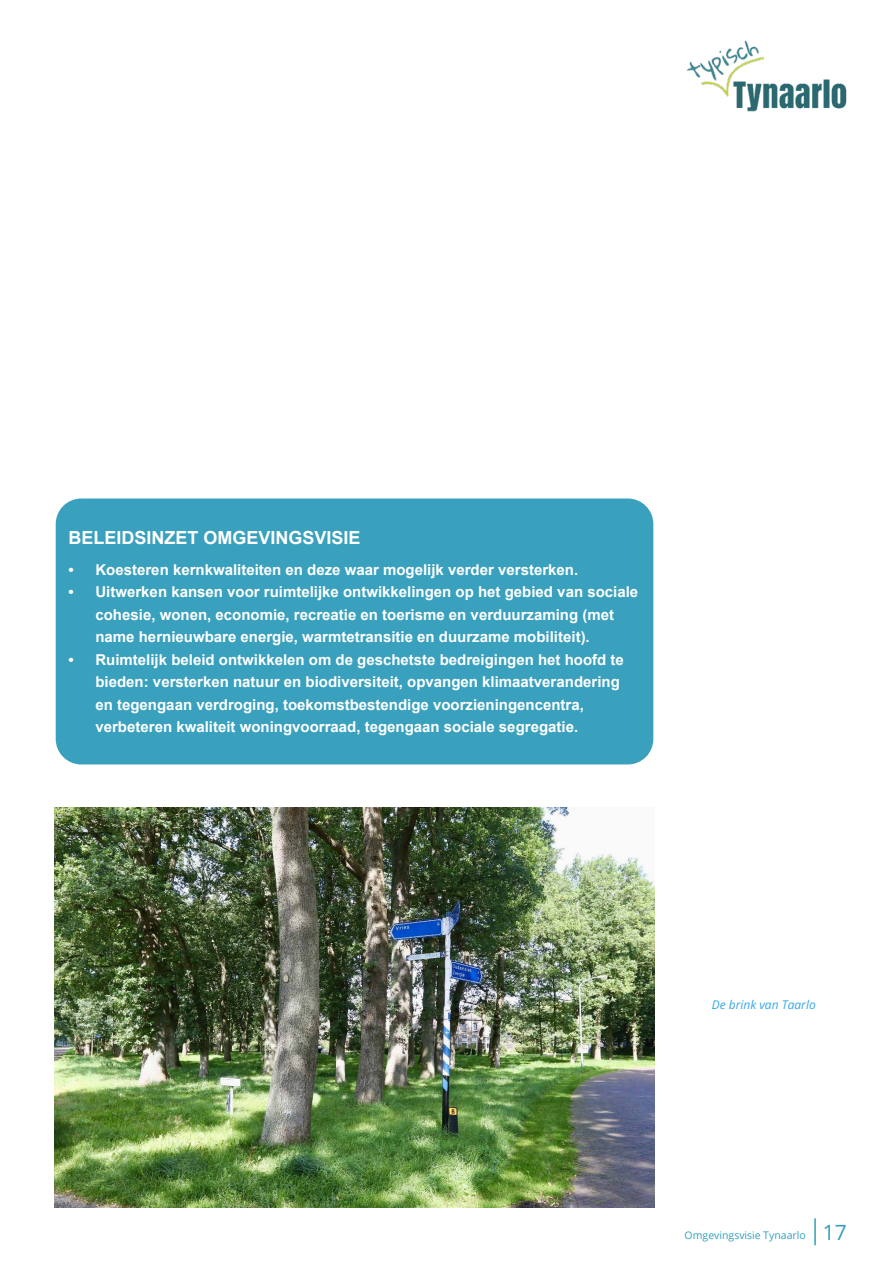
<style>
.page{position:relative;width:893px;height:1263px;background:#fff}
.page>*{position:absolute;margin:0;border:0;box-sizing:border-box;transform-origin:0 0}
.t1{font:700 18px "Arial";color:#fff}
.t2{font:700 15px/22.5px "Arial";color:#fff}
.t3{font:italic 12px "Open Sans";color:#36a7e9}
.t4{font:10.5px "Open Sans";color:#319fbd}
.s1{font-size:21px}
</style>
<div class="page">
<hr style="left:814px;top:1218px;width:2px;height:27px;background:#319fbd">
<img style="left:687px;top:40px;width:160px;height:72px">
<div style="left:56px;top:498px;width:597px;height:266px;background:#39a0bd;border-radius:26px"></div>
<img style="left:54px;top:807px;width:601px;height:401px">
<p class="t1" style="left:68px;top:526px;width:294px">BELEIDSINZET OMGEVINGSVISIE</p>
<p class="t2" style="left:68px;top:559px;width:511px">• Koesteren kernkwaliteiten en deze waar mogelijk verder versterken.</p>
<p class="t2" style="left:95px;top:581px;width:544px;text-indent:-27px">• Uitwerken kansen voor ruimtelijke ontwikkelingen op het gebied van sociale cohesie, wonen, economie, recreatie en toerisme en verduurzaming (met name hernieuwbare energie, warmtetransitie en duurzame mobiliteit).</p>
<p class="t2" style="left:95px;top:649px;width:530px;text-indent:-27px">• Ruimtelijk beleid ontwikkelen om de geschetste bedreigingen het hoofd te bieden: versterken natuur en biodiversiteit, opvangen klimaatverandering en tegengaan verdroging, toekomstbestendige voorzieningencentra, verbeteren kwaliteit woningvoorraad, tegengaan sociale segregatie.</p>
<p class="t3" style="left:712px;top:996px;width:106px">De brink van Taarlo</p>
<p class="t4" style="left:685px;top:1228px;width:164px">Omgevingsvisie Tynaarlo <span class="s1">17</span></p>
</div>
